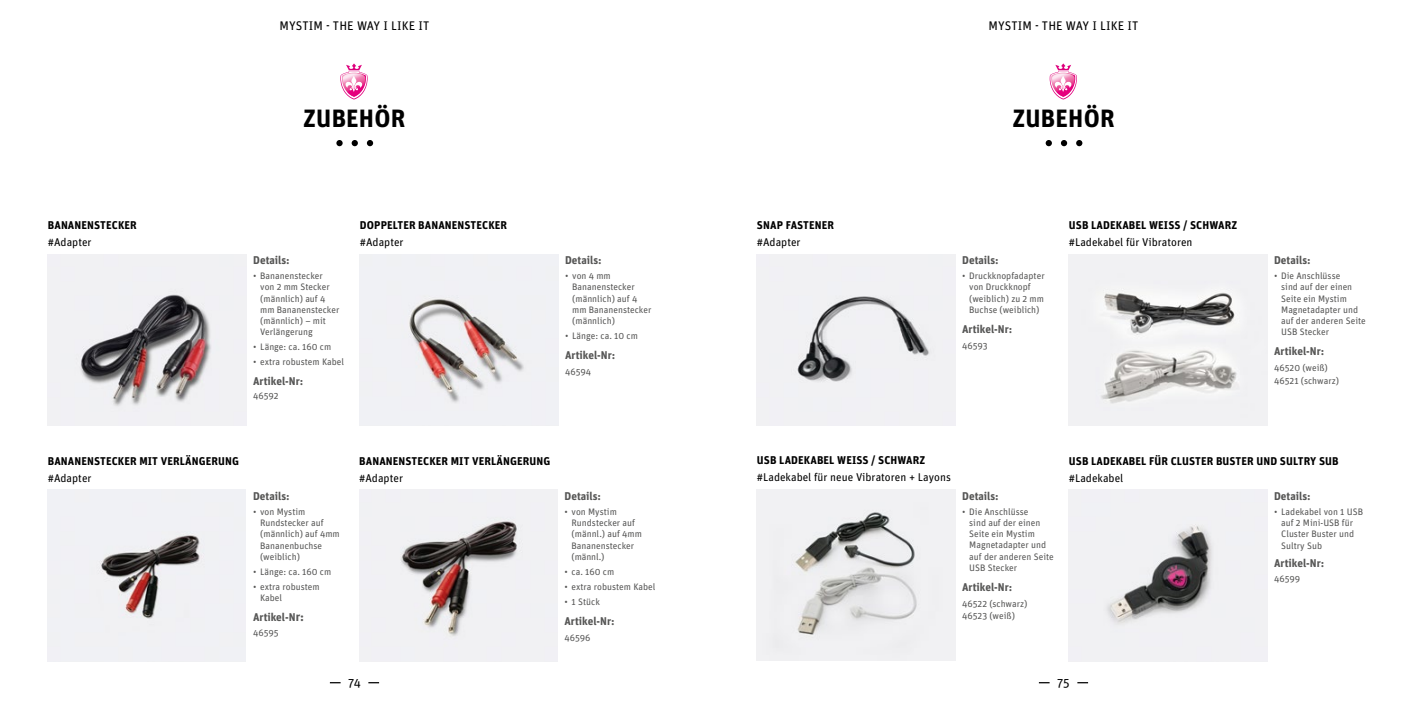
<style>
.page{position:relative;width:1418px;height:709px;background:#fff}
.page>*{position:absolute;margin:0;border:0;box-sizing:border-box;transform-origin:0 0}
.t1{font:700 25px "Unit Pro";letter-spacing:.01em;color:#000}
.t2{font:12.5px "Unit Pro";letter-spacing:.01em;color:#000}
.t3{font:700 11.25px "Unit Pro";letter-spacing:.01em;color:#000}
.t4{font:700 11.25px "Unit Pro";color:#565655}
.t5{font:11.25px "Unit Pro";color:#000}
.t6{font:9.38px/11.2px "Unit Pro";color:#565655}
.s1{font-size:12.5px}
</style>
<div class="page">
<img style="left:756px;top:254px;width:199px;height:171px">
<img style="left:48px;top:254px;width:198px;height:171px">
<img style="left:360px;top:254px;width:198px;height:171px">
<img style="left:48px;top:490px;width:198px;height:171px">
<img style="left:359px;top:490px;width:198px;height:171px">
<img style="left:1068px;top:254px;width:198px;height:171px">
<img style="left:756px;top:489px;width:199px;height:171px">
<img style="left:1068px;top:490px;width:198px;height:171px">
<svg style="left:1045px;top:140px;width:6px;height:6px"></svg>
<div style="left:1060px;top:140px;width:7px;height:6px;background:#000;border-radius:50%"></div>
<svg style="left:1076px;top:140px;width:6px;height:6px"></svg>
<svg style="left:336px;top:140px;width:6px;height:6px"></svg>
<div style="left:351px;top:140px;width:7px;height:6px;background:#000;border-radius:50%"></div>
<svg style="left:367px;top:140px;width:6px;height:6px"></svg>
<svg style="left:1049px;top:63px;width:27px;height:36px"></svg>
<svg style="left:340px;top:63px;width:27px;height:36px"></svg>
<h2 class="t2" style="left:280px;top:17px;width:151px">MYSTIM - THE WAY I LIKE IT</h2>
<h2 class="t2" style="left:988px;top:17px;width:151px">MYSTIM - THE WAY I LIKE IT</h2>
<h1 class="t1" style="left:303px;top:100px;width:104px">ZUBEHÖR</h1>
<h1 class="t1" style="left:1012px;top:100px;width:104px">ZUBEHÖR</h1>
<p class="t3" style="left:48px;top:217px;width:90px">BANANENSTECKER</p>
<p class="t5" style="left:48px;top:234px;width:45px">#Adapter</p>
<p class="t4" style="left:253px;top:252px;width:38px">Details:</p>
<p class="t6" style="left:260px;top:270px;width:81px;text-indent:-7px">• Bananenstecker<br>von 2 mm Stecker (männlich) auf 4 mm Bananenstecker (männlich) – mit<br>Verlängerung</p>
<p class="t6" style="left:253px;top:341px;width:80px">• Länge: ca. 160 cm</p>
<p class="t6" style="left:253px;top:356px;width:92px">• extra robustem Kabel</p>
<p class="t4" style="left:253px;top:373px;width:52px">Artikel-Nr:</p>
<p class="t6" style="left:253px;top:389px;width:27px">46592</p>
<p class="t3" style="left:360px;top:217px;width:149px">DOPPELTER BANANENSTECKER</p>
<p class="t5" style="left:360px;top:234px;width:45px">#Adapter</p>
<p class="t4" style="left:565px;top:252px;width:38px">Details:</p>
<p class="t6" style="left:572px;top:270px;width:81px;text-indent:-7px">• von 4 mm<br>Bananenstecker (männlich) auf 4 mm Bananenstecker (männlich)</p>
<p class="t6" style="left:565px;top:330px;width:74px">• Länge: ca. 10 cm</p>
<p class="t4" style="left:565px;top:347px;width:52px">Artikel-Nr:</p>
<p class="t6" style="left:565px;top:366px;width:28px">46594</p>
<p class="t3" style="left:757px;top:217px;width:79px">SNAP FASTENER</p>
<p class="t5" style="left:756px;top:234px;width:45px">#Adapter</p>
<p class="t4" style="left:962px;top:252px;width:38px">Details:</p>
<p class="t6" style="left:969px;top:270px;width:77px;text-indent:-7px">• Druckknopfadapter von Druckknopf (weiblich) zu 2 mm<br>Buchse (weiblich)</p>
<p class="t4" style="left:962px;top:320px;width:52px">Artikel-Nr:</p>
<p class="t6" style="left:962px;top:339px;width:27px">46593</p>
<p class="t3" style="left:1068px;top:217px;width:170px">USB LADEKABEL WEISS / SCHWARZ</p>
<p class="t5" style="left:1068px;top:234px;width:125px">#Ladekabel für Vibratoren</p>
<p class="t4" style="left:1274px;top:252px;width:38px">Details:</p>
<p class="t6" style="left:1281px;top:270px;width:86px;text-indent:-7px">• Die Anschlüsse<br>sind auf der einen<br>Seite ein Mystim<br>Magnetadapter und auf der anderen Seite<br>USB Stecker</p>
<p class="t4" style="left:1274px;top:343px;width:52px">Artikel-Nr:</p>
<p class="t6" style="left:1274px;top:361px;width:66px;line-height:12.5px">46520 (weiß)<br>46521 (schwarz)</p>
<p class="t3" style="left:48px;top:452px;width:193px">BANANENSTECKER MIT VERLÄNGERUNG</p>
<p class="t5" style="left:48px;top:470px;width:45px">#Adapter</p>
<p class="t4" style="left:253px;top:488px;width:38px">Details:</p>
<p class="t6" style="left:260px;top:505px;width:81px;text-indent:-7px">• von Mystim<br>Rundstecker auf (männlich) auf 4mm<br>Bananenbuchse (weiblich)</p>
<p class="t6" style="left:253px;top:565px;width:80px">• Länge: ca. 160 cm</p>
<p class="t6" style="left:260px;top:580px;width:61px;text-indent:-7px">• extra robustem<br>Kabel</p>
<p class="t4" style="left:253px;top:609px;width:53px">Artikel-N<span class="s1">r:</span></p>
<p class="t6" style="left:253px;top:626px;width:27px">46595</p>
<p class="t3" style="left:359px;top:452px;width:193px">BANANENSTECKER MIT VERLÄNGERUNG</p>
<p class="t5" style="left:359px;top:470px;width:45px">#Adapter</p>
<p class="t4" style="left:564px;top:488px;width:38px">Details:</p>
<p class="t6" style="left:571px;top:505px;width:72px;text-indent:-7px">• von Mystim<br>Rundstecker auf (männl.) auf 4mm<br>Bananenstecker (männl.)</p>
<p class="t6" style="left:564px;top:565px;width:51px">• ca. 160 cm</p>
<p class="t6" style="left:564px;top:580px;width:92px">• extra robustem Kabel</p>
<p class="t6" style="left:564px;top:595px;width:37px">• 1 Stück</p>
<p class="t4" style="left:564px;top:612px;width:52px">Artikel-Nr:</p>
<p class="t6" style="left:564px;top:631px;width:28px">46596</p>
<p class="t3" style="left:757px;top:452px;width:170px">USB LADEKABEL WEISS / SCHWARZ</p>
<p class="t5" style="left:756px;top:469px;width:195px">#Ladekabel für neue Vibratoren + Layons</p>
<p class="t4" style="left:962px;top:487px;width:38px">Details:</p>
<p class="t6" style="left:969px;top:505px;width:86px;text-indent:-7px">• Die Anschlüsse<br>sind auf der einen<br>Seite ein Mystim<br>Magnetadapter und auf der anderen Seite<br>USB Stecker</p>
<p class="t4" style="left:962px;top:578px;width:52px">Artikel-Nr:</p>
<p class="t6" style="left:962px;top:597px;width:67px;line-height:12.5px">46522 (schwarz)<br>46523 (weiß)</p>
<p class="t3" style="left:1068px;top:452px;width:271px">USB LADEKABEL FÜR CLUSTER BUSTER UND SULTRY SUB</p>
<p class="t5" style="left:1068px;top:470px;width:56px">#Ladekabel</p>
<p class="t4" style="left:1274px;top:488px;width:38px">Details:</p>
<p class="t6" style="left:1281px;top:505px;width:83px;text-indent:-7px">• Ladekabel von 1 USB auf 2 Mini-USB für<br>Cluster Buster und<br>Sultry Sub</p>
<p class="t4" style="left:1274px;top:555px;width:52px">Artikel-Nr:</p>
<p class="t6" style="left:1274px;top:573px;width:28px">46599</p>
<h2 class="t2" style="left:348px;top:674px;width:14px">74</h2>
<h2 class="t2" style="left:1057px;top:674px;width:14px">75</h2>
</div>
